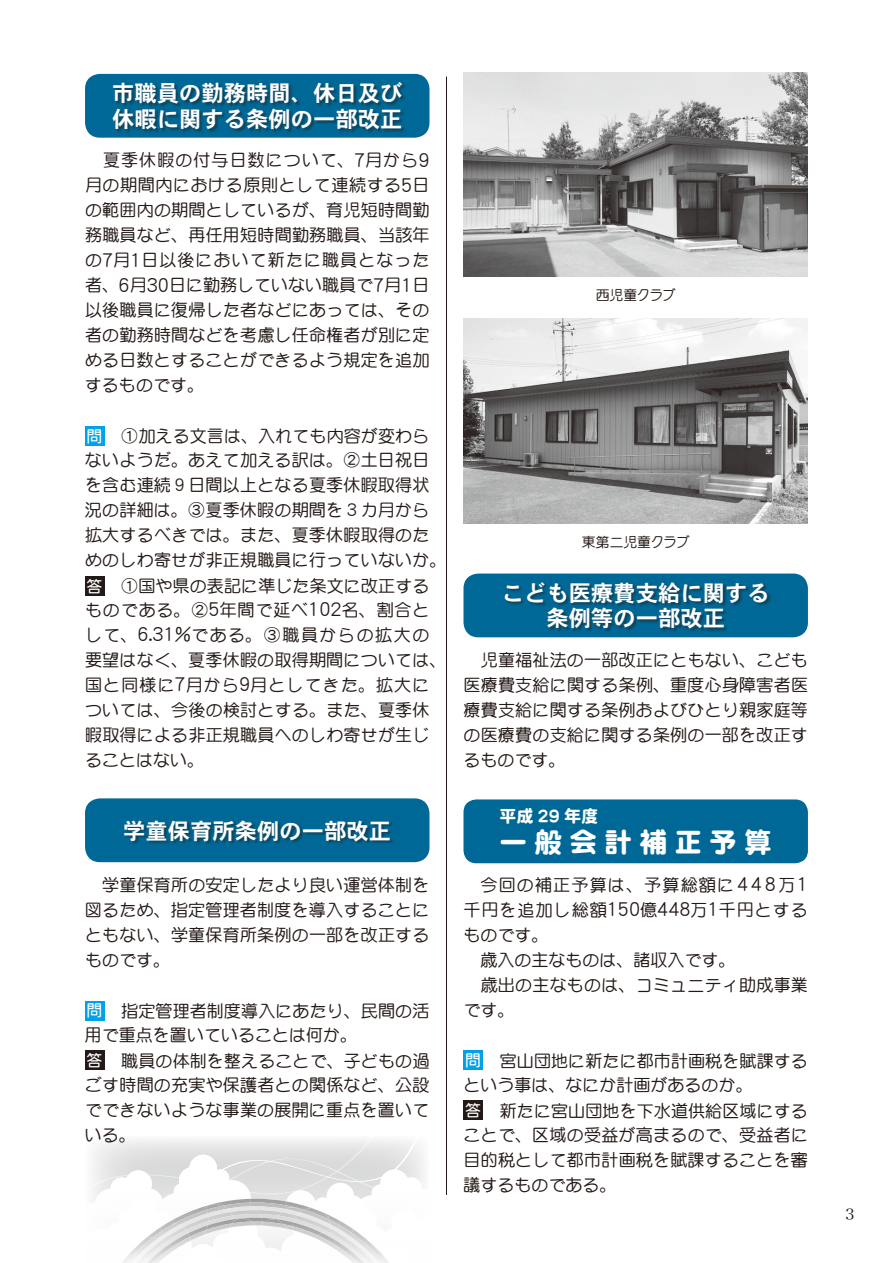
<style>
.page{position:relative;width:893px;height:1263px;background:#fff}
.page>*{position:absolute;margin:0;border:0;box-sizing:border-box;transform-origin:0 0}
.t1{font:600 27.6px "DFP Maru Gothic CID";letter-spacing:.265em;color:#fff}
.t2{font:22.35px/25.5px "DFPHS Gothic CID W7";color:#fff}
.t3{font:500 16.95px/25px "DFP Maru Gothic CID";letter-spacing:.015em;color:#231916;text-align:justify}
.t4{font:500 16.95px "DFP Maru Gothic CID";letter-spacing:.06em;color:#231916}
.t5{font:500 16.95px "DFP Maru Gothic CID";letter-spacing:.07em;color:#231916}
.t6{font:600 16.95px "DFP Maru Gothic CID";color:#fff}
.t7{font:15.45px "Hira Min Pro W3";color:#231916}
.t8{font:500 13.8px "DFP Maru Gothic CID";letter-spacing:-.005em;color:#231916}
.t9{font:500 13.8px "DFP Maru Gothic CID";letter-spacing:-.03em;color:#231916}
.s1{font-size:18.75px}
.s2{font-family:"DFPHS Maru Gothic CID W4";font-weight:400;font-size:15.9px;color:#fff}
</style>
<div class="page">
<svg style="left:92px;top:1139px;width:332px;height:124px"></svg>
<img style="left:229px;top:1221px;width:26px;height:7px">
<img style="left:172px;top:1237px;width:19px;height:13px">
<img style="left:293px;top:1226px;width:25px;height:12px">
<img style="left:147px;top:1247px;width:27px;height:16px">
<img style="left:315px;top:1235px;width:19px;height:12px">
<img style="left:332px;top:1244px;width:34px;height:19px">
<div style="left:85px;top:74px;width:344px;height:64px;background:#006896;border-radius:15px"></div>
<div style="left:113px;top:82px;width:293px;height:51px;background:#231916;opacity:.5"></div>
<div style="left:85px;top:426px;width:19px;height:19px;background:#00a1e9"></div>
<div style="left:85px;top:576px;width:19px;height:19px;background:#231916"></div>
<div style="left:85px;top:798px;width:344px;height:64px;background:#006896;border-radius:15px"></div>
<div style="left:124px;top:820px;width:270px;height:25px;background:#231916;opacity:.5"></div>
<div style="left:85px;top:1001px;width:19px;height:19px;background:#00a1e9"></div>
<div style="left:85px;top:1051px;width:19px;height:19px;background:#231916"></div>
<div style="left:463px;top:573px;width:345px;height:64px;background:#006896;border-radius:15px"></div>
<div style="left:505px;top:582px;width:266px;height:51px;background:#231916;opacity:.5"></div>
<div style="left:463px;top:799px;width:345px;height:64px;background:#006896;border-radius:13px"></div>
<div style="left:463px;top:1051px;width:20px;height:19px;background:#00a1e9"></div>
<div style="left:463px;top:1101px;width:20px;height:19px;background:#231916"></div>
<hr style="left:446px;top:77px;width:1px;height:1118px;background:#231916">
<img style="left:463px;top:319px;width:345px;height:204px">
<img style="left:463px;top:72px;width:345px;height:204px">
<div style="left:610px;top:536px;width:13px;height:4px;border:3px solid #fff"></div>
<div style="left:609px;top:544px;width:15px;height:4px;border:3px solid #fff"></div>
<svg style="left:620px;top:536px;width:4px;height:12px"></svg>
<h2 class="t2" style="left:112px;top:80px;width:292px">市職員の勤務時間、休日及び休暇に関する条例の一部改正</h2>
<p class="t3" style="left:85px;top:147px;width:346px;text-indent:18px">夏季休暇の付与日数について、<span class="s1">7</span>月から<span class="s1">9</span>月の期間内における原則として連続する<span class="s1">5</span>日の範囲内の期間としているが、育児短時間勤務職員など、再任用短時間勤務職員、当該年の<span class="s1">7</span>月<span class="s1">1</span>日以後において新たに職員となった者、<span class="s1">6</span>月<span class="s1">30</span>日に勤務していない職員で<span class="s1">7</span>月<span class="s1">1</span>日以後職員に復帰した者などにあっては、その者の勤務時間などを考慮し任命権者が別に定める日数とすることができるよう規定を追加するものです。</p>
<p class="t3" style="left:85px;top:423px;width:363px;text-align:left"><span class="s2">問</span> ①加える文言は、入れても内容が変わらないようだ。あえて加える訳は。②土日祝日を含む連続９日間以上となる夏季休暇取得状況の詳細は。③夏季休暇の期間を３カ月から拡大するべきでは。また、夏季休暇取得のためのしわ寄せが非正規職員に行っていないか。<span class="s2">答</span> ①国や県の表記に準じた条文に改正する</p>
<p class="t3" style="left:85px;top:597px;width:363px;text-align:left">ものである。②<span class="s1">5</span>年間で延べ<span class="s1">102</span>名、割合として、<span class="s1">6.31%</span>である。③職員からの拡大の要望はなく、夏季休暇の取得期間については、国と同様に<span class="s1">7</span>月から<span class="s1">9</span>月としてきた。拡大については、今後の検討とする。また、夏季休暇取得による非正規職員へのしわ寄せが生じることはない。</p>
<h2 class="t2" style="left:123px;top:817px;width:269px">学童保育所条例の一部改正</h2>
<p class="t3" style="left:85px;top:872px;width:346px;text-indent:17px">学童保育所の安定したより良い運営体制を図るため、指定管理者制度を導入することにともない、学童保育所条例の一部を改正するものです。</p>
<p class="t3" style="left:85px;top:998px;width:346px;line-height:23.9px"><span class="s2">問</span> 指定管理者制度導入にあたり、民間の活用で重点を置いていることは何か。</p>
<p class="t3" style="left:85px;top:1048px;width:346px;line-height:24.6px"><span class="s2">答</span> 職員の体制を整えることで、子どもの過ごす時間の充実や保護者との関係など、公設でできないような事業の展開に重点を置いている。</p>
<p class="t9" style="left:596px;top:288px;width:81px">西児童クラブ</p>
<p class="t8" style="left:582px;top:534px;width:109px">東第二児童クラブ</p>
<h2 class="t2" style="left:502px;top:580px;width:269px;text-align:center">こども医療費支給に関する条例等の一部改正</h2>
<p class="t3" style="left:463px;top:647px;width:346px;text-indent:17px">児童福祉法の一部改正にともない、こども医療費支給に関する条例、重度心身障害者医療費支給に関する条例およびひとり親家庭等の医療費の支給に関する条例の一部を改正するものです。</p>
<p class="t6" style="left:500px;top:807px;width:100px">平成 29 年度</p>
<h1 class="t1" style="left:500px;top:827px;width:274px">一般会計補正予算</h1>
<p class="t5" style="left:480px;top:875px;width:329px">今回の補正予算は、予算総額に<span class="s1">448</span>万<span class="s1">1</span></p>
<p class="t4" style="left:463px;top:900px;width:346px">千円を追加し総額<span class="s1">150</span>億<span class="s1">448</span>万<span class="s1">1</span>千円とする</p>
<p class="t3" style="left:463px;top:922px;width:87px">ものです。</p>
<p class="t3" style="left:480px;top:947px;width:257px">歳入の主なものは、諸収入です。</p>
<p class="t3" style="left:481px;top:972px;width:329px">歳出の主なものは、コミュニティ助成事業</p>
<p class="t3" style="left:463px;top:997px;width:53px">です。</p>
<p class="t3" style="left:463px;top:1048px;width:346px;line-height:23.9px"><span class="s2">問</span> 宮山団地に新たに都市計画税を賦課するという事は、なにか計画があるのか。</p>
<p class="t3" style="left:463px;top:1098px;width:346px;line-height:24.6px"><span class="s2">答</span> 新たに宮山団地を下水道供給区域にすることで、区域の受益が高まるので、受益者に目的税として都市計画税を賦課することを審議するものである。</p>
<p class="t7" style="left:846px;top:1201px;width:11px">3</p>
</div>
